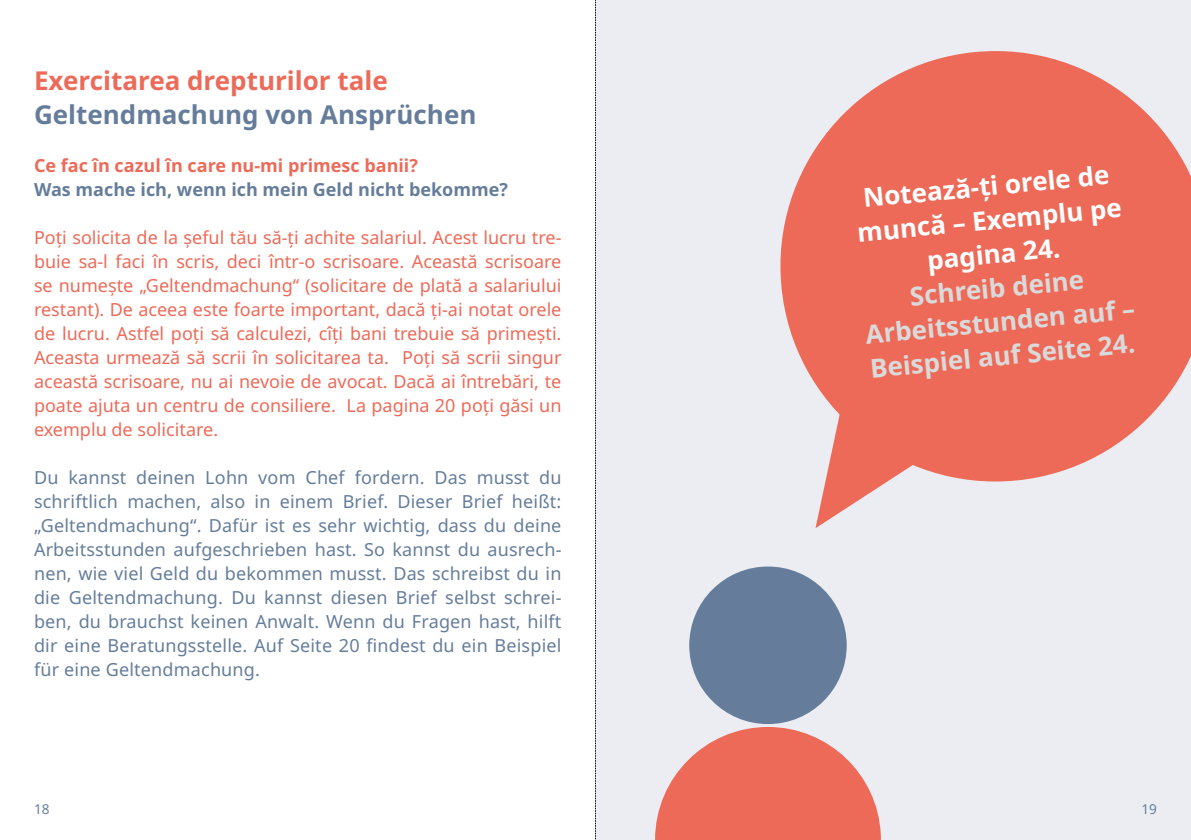
<style>
.page{position:relative;width:1191px;height:840px;background:#fff}
.page>*{position:absolute;margin:0;border:0;box-sizing:border-box;transform-origin:0 0}
.t1{font:700 26px/34px "Noto Sans";color:#dadada;text-align:center}
.t2{font:700 26px/34px "Noto Sans";color:#fff;text-align:center}
.t3{font:700 26px "Noto Sans";color:#657d9b}
.t4{font:700 26px "Noto Sans";color:#ed6a58}
.t5{font:18px/24px "Noto Sans";color:#ed6a58;text-align:justify}
.t6{font:18px/24px "Noto Sans";letter-spacing:.01em;color:#657d9b;text-align:justify}
.t7{font:700 18px "Noto Sans";color:#657d9b}
.t8{font:700 18px "Noto Sans";color:#ed6a58}
.t9{font:13.6px "Noto Sans";color:#657d9b}
</style>
<div class="page">
<div style="left:595px;top:0;width:596px;height:839px;background:#ebedf2"></div>
<svg style="left:780px;top:51px;width:411px;height:431px;fill:#ed6a58"></svg>
<svg style="left:655px;top:727px;width:226px;height:112px"></svg>
<div style="left:689px;top:566px;width:157px;height:157px;background:#657d9b;border-radius:50%"></div>
<svg style="left:815px;top:386px;width:140px;height:142px"></svg>
<svg style="left:595px;top:0;width:1px;height:839px"></svg>
<h1 class="t4" style="left:34px;top:66px;width:355px">Exercitarea drepturilor tale</h1>
<h1 class="t3" style="left:34px;top:100px;width:444px">Geltendmachung von Ansprüchen</h1>
<p class="t8" style="left:34px;top:155px;width:385px">Ce fac în cazul în care nu-mi primesc banii?</p>
<p class="t7" style="left:34px;top:179px;width:475px">Was mache ich, wenn ich mein Geld nicht bekomme?</p>
<p class="t5" style="left:34px;top:225px;width:529px">Poți solicita de la șeful tău să-ți achite salariul. Acest lucru tre&shy;buie sa-l faci în scris, deci într-o scrisoare. Această scrisoare se numește „Geltendmachung“ (solicitare de plată a salariului restant). De aceea este foarte important, dacă ți-ai notat orele de lucru. Astfel poți să calculezi, cîți bani trebuie să primești.<br>Aceasta urmează să scrii în solicitarea ta. Poți să scrii singur această scrisoare, nu ai nevoie de avocat. Dacă ai întrebări, te poate ajuta un centru de consiliere. La pagina 20 poți găsi un exemplu de solicitare.</p>
<p class="t6" style="left:34px;top:465px;width:529px">Du kannst deinen Lohn vom Chef fordern. Das musst du schriftlich machen, also in einem Brief. Dieser Brief heißt: „Geltendmachung“. Dafür ist es sehr wichtig, dass du deine Arbeitsstunden aufgeschrieben hast. So kannst du ausrech&shy;nen, wie viel Geld du bekommen musst. Das schreibst du in die Geltendmachung. Du kannst diesen Brief selbst schrei&shy;ben, du brauchst keinen Anwalt. Wenn du Fragen hast, hilft dir eine Beratungsstelle. Auf Seite 20 findest du ein Beispiel für eine Geltendmachung.</p>
<h1 class="t2" style="left:852px;top:183px;width:267px;rotate:-6deg">Notează-ți orele de muncă – Exemplu pe pagina 24.</h1>
<h1 class="t1" style="left:860px;top:285px;width:272px;rotate:-6deg">Schreib deine<br>Arbeitsstunden auf –<br>Beispiel auf Seite 24.</h1>
<p class="t9" style="left:34px;top:801px;width:17px">18</p>
<p class="t9" style="left:1141px;top:801px;width:17px">19</p>
</div>
